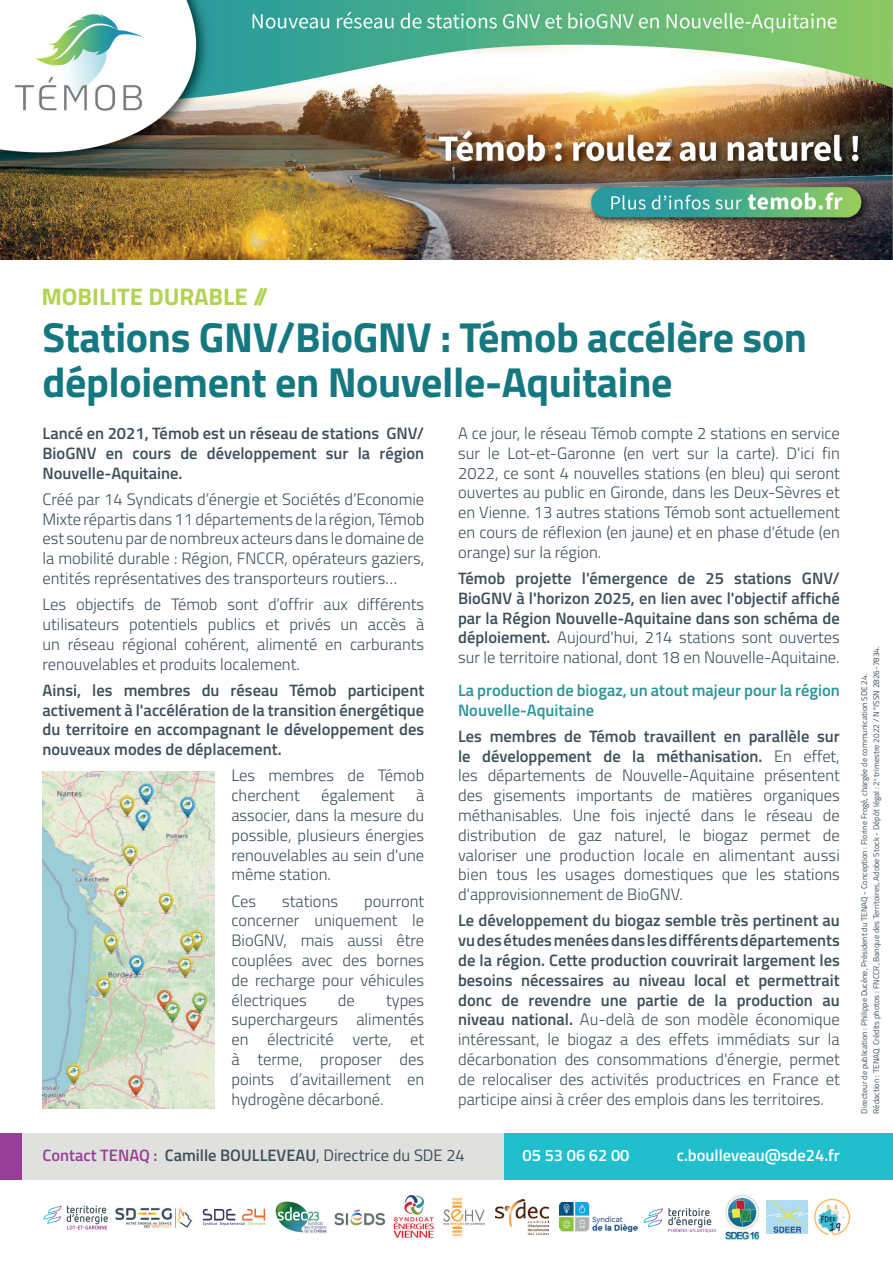
<style>
.page{position:relative;width:893px;height:1263px;background:#fff}
.page>*{position:absolute;margin:0;border:0;box-sizing:border-box;transform-origin:0 0}
.t1{font:700 42px/45px "Titillium";letter-spacing:-.01em;color:#157881}
.t2{font:700 24px "Titillium";color:#b2d252}
.t3{font:300 16.5px/19.8px "Titillium";color:#3d4f59;text-align:justify}
.t4{font:600 16.5px/19.8px "Titillium";color:#3d4f59;text-align:justify}
.t5{font:600 16.5px/19.8px "Titillium";color:#2a9497}
.t6{font:16.5px "Titillium";color:#3d4f59}
.t7{font:600 16.5px "Titillium";color:#fff}
.t8{font:8.25px/12px "Titillium";color:#3d4f59}
.s1{font-weight:300}
.s2{font-weight:600}
.s3{font-weight:600;color:#983e97}
</style>
<div class="page">
<img style="left:0;top:0;width:893px;height:259px">
<div style="left:504px;top:1133px;width:389px;height:47px;background:#21bece"></div>
<div style="left:21px;top:1133px;width:482px;height:47px;background:#e0e1df"></div>
<div style="left:0;top:1133px;width:21px;height:47px;background:#983e97"></div>
<svg style="left:203px;top:1209px;width:62px;height:17px"></svg>
<img style="left:814px;top:1199px;width:37px;height:37px">
<img style="left:725px;top:1195px;width:35px;height:44px">
<img style="left:766px;top:1201px;width:42px;height:33px">
<img style="left:560px;top:1202px;width:77px;height:30px">
<img style="left:496px;top:1199px;width:52px;height:36px">
<img style="left:115px;top:1207px;width:77px;height:21px">
<img style="left:393px;top:1195px;width:41px;height:43px">
<img style="left:275px;top:1201px;width:52px;height:32px">
<img style="left:443px;top:1198px;width:42px;height:39px">
<img style="left:334px;top:1209px;width:52px;height:17px">
<svg style="left:644px;top:1208px;width:72px;height:24px"></svg>
<svg style="left:43px;top:1205px;width:65px;height:24px"></svg>
<img style="left:43px;top:771px;width:171px;height:337px">
<h2 class="t2" style="left:41px;top:278px;width:228px">MOBILITE DURABLE //</h2>
<h1 class="t1" style="left:43px;top:313px;width:766px">Stations GNV/BioGNV : Témob accélère son déploiement en Nouvelle-Aquitaine</h1>
<p class="t4" style="left:43px;top:422px;width:383px">Lancé en 2021, Témob est un réseau de stations GNV/ BioGNV en cours de développement sur la région Nouvelle-Aquitaine.</p>
<p class="t3" style="left:43px;top:488px;width:383px">Créé par 14 Syndicats d’énergie et Sociétés d’Economie Mixte répartis dans 11 départements de la région, Témob est soutenu par de nombreux acteurs dans le domaine de la mobilité durable : Région, FNCCR, opérateurs gaziers, entités représentatives des transporteurs routiers…</p>
<p class="t3" style="left:43px;top:594px;width:383px">Les objectifs de Témob sont d’offrir aux différents utilisateurs potentiels publics et privés un accès à un réseau régional cohérent, alimenté en carburants renouvelables et produits localement.</p>
<p class="t4" style="left:43px;top:679px;width:383px">Ainsi, les membres du réseau Témob participent activement à l'accélération de la transition énergétique du territoire en accompagnant le développement des nouveaux modes de déplacement.</p>
<p class="t3" style="left:231px;top:765px;width:194px">Les membres de Témob cherchent</p>
<p class="t3" style="left:231px;top:785px;width:194px;text-indent:185px">à associer, dans la mesure du possible, plusieurs énergies renouvelables au sein d'une même station.</p>
<p class="t3" style="left:231px;top:890px;width:26px">Ces</p>
<p class="t3" style="left:282px;top:890px;width:57px">stations</p>
<p class="t3" style="left:321px;top:785px;width:75px">également</p>
<p class="t3" style="left:231px;top:890px;width:194px;text-indent:133px">pourront concerner uniquement le BioGNV, mais aussi être couplées avec des bornes de recharge pour véhicules électriques</p>
<p class="t3" style="left:338px;top:989px;width:18px">de</p>
<p class="t3" style="left:231px;top:989px;width:194px;text-indent:155px">types superchargeurs alimentés en électricité verte, et à terme, proposer des points d’avitaillement en hydrogène décarboné.</p>
<p class="t3" style="left:458px;top:423px;width:383px">A ce jour, le réseau Témob compte 2 stations en service sur le Lot-et-Garonne (en vert sur la carte). D'ici fin 2022, ce sont 4 nouvelles stations (en bleu) qui seront ouvertes au public en Gironde, dans les Deux-Sèvres et en Vienne. 13 autres stations Témob sont actuellement en cours de réflexion (en jaune) et en phase d'étude (en orange) sur la région.</p>
<p class="t4" style="left:458px;top:568px;width:383px">Témob projette l'émergence de 25 stations GNV/ BioGNV à l'horizon 2025, en lien avec l'objectif affiché par la Région Nouvelle-Aquitaine dans son schéma de déploiement. <span class="s1">Aujourd'hui, 214 stations sont ouvertes sur le territoire national, dont 18 en Nouvelle-Aquitaine.</span></p>
<p class="t5" style="left:458px;top:679px;width:383px">La production de biogaz, un atout majeur pour la région<br>Nouvelle-Aquitaine</p>
<p class="t3" style="left:458px;top:725px;width:383px"><span class="s2">Les membres de Témob travaillent en parallèle sur le développement de la méthanisation.</span> En effet, les départements de Nouvelle-Aquitaine présentent des gisements importants de matières organiques méthanisables. Une fois injecté dans le réseau de distribution de gaz naturel, le biogaz permet de valoriser une production locale en alimentant aussi bien tous les usages domestiques que les stations d'approvisionnement de BioGNV.</p>
<p class="t4" style="left:458px;top:910px;width:383px">Le développement du biogaz semble très pertinent au vu des études menées dans les différents départements de la région. Cette production couvrirait largement les besoins nécessaires au niveau local et permettrait donc de revendre une partie de la production au niveau national. <span class="s1">Au-delà de son modèle économique intéressant, le biogaz a des effets immédiats sur la décarbonation des consommations d'énergie, permet de relocaliser des activités productrices en France et participe ainsi à créer des emplois dans les territoires.</span></p>
<p class="t6" style="left:43px;top:1143px;width:424px"><span class="s3">Contact TENAQ :</span> <span class="s2">Camille BOULLEVEAU</span>, Directrice du SDE 24</p>
<p class="t7" style="left:523px;top:1142px;width:108px">05 53 06 62 00</p>
<p class="t7" style="left:677px;top:1142px;width:165px">c.boulleveau@sde24.fr</p>
<p class="t8" style="left:858px;top:1113px;width:469px;rotate:-90deg">Directeur de publication : Philippe Ducène, Président du TENAQ - Conception : Florine Frogé, chargée de communication SDE 24.<br>Rédaction : TENAQ. Crédits photos : FNCCR, Banque des Territoires, Adobe Stock - Dépôt légal : 2<sup>e</sup> trimestre 2022 / N°ISSN 2826-7834.</p>
</div>
